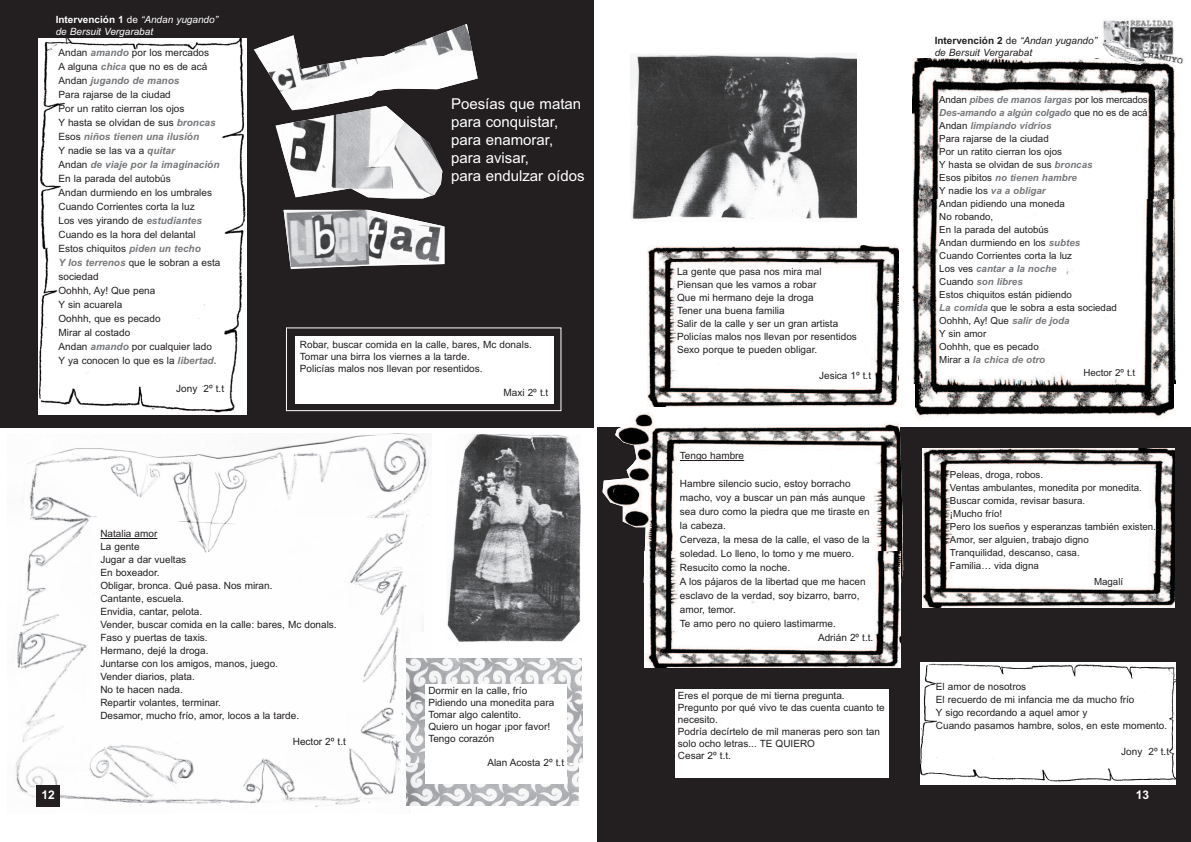
<style>
.page{position:relative;width:1191px;height:842px;background:#fff}
.page>*{position:absolute;margin:0;border:0;box-sizing:border-box;transform-origin:0 0}
.t1{font:15px/18px "Arial";color:#fff}
.t2{font:700 12px "Arial";color:#fff}
.t3{font:10px/13px "Arial";color:#231f20}
.t4{font:italic 10px/12px "Arial";color:#fff}
.t5{font:italic 10px/12px "Arial";color:#231f20}
.t6{font:9.8px/13px "Arial";color:#231f20}
.t7{font:italic 700 9.8px "Arial";color:#76787b}
.s1{font-weight:700;font-style:normal}
.s2{font-style:normal}
.s3{font-weight:700;font-style:italic;color:#76787b}
.s4{font-weight:400;font-style:normal;color:#231f20}
</style>
<div class="page">
<div style="left:0;top:0;width:594px;height:428px;background:#231f20"></div>
<img style="left:912px;top:59px;width:263px;height:325px">
<img style="left:1101px;top:20px;width:83px;height:45px">
<img style="left:647px;top:246px;width:252px;height:161px">
<img style="left:915px;top:200px;width:259px;height:219px">
<img style="left:15px;top:433px;width:416px;height:374px">
<img style="left:631px;top:55px;width:225px;height:165px">
<img style="left:447px;top:434px;width:134px;height:208px">
<div style="left:597px;top:427px;width:594px;height:415px;background:#231f20"></div>
<div style="left:38px;top:39px;width:209px;height:375px;background:#fff"></div>
<img style="left:406px;top:701px;width:19px;height:62px">
<img style="left:567px;top:701px;width:15px;height:62px">
<img style="left:406px;top:763px;width:173px;height:42px">
<img style="left:406px;top:659px;width:176px;height:42px">
<img style="left:602px;top:412px;width:301px;height:177px">
<img style="left:644px;top:552px;width:256px;height:116px">
<img style="left:922px;top:448px;width:252px;height:159px">
<div style="left:920px;top:662px;width:255px;height:122px;background:#fff"></div>
<svg style="left:254px;top:24px;width:224px;height:150px"></svg>
<img style="left:281px;top:106px;width:161px;height:92px">
<svg style="left:290px;top:226px;width:155px;height:43px"></svg>
<img style="left:283px;top:210px;width:159px;height:57px">
<div style="left:286px;top:327px;width:275px;height:84px;border:1px solid #fff"></div>
<div style="left:295px;top:336px;width:258px;height:67px;background:#fff"></div>
<hr style="left:100px;top:538px;width:57px;height:1px;background:#231f20">
<div style="left:425px;top:684px;width:142px;height:100px;background:#fff"></div>
<div style="left:675px;top:689px;width:213px;height:88px;background:#fff"></div>
<hr style="left:680px;top:460px;width:64px;height:1px;background:#231f20">
<div style="left:36px;top:785px;width:24px;height:22px;background:#231f20"></div>
<p class="t4" style="left:56px;top:14px;width:164px"><span class="s1">Intervención 1</span> <span class="s2">de</span> “Andan yugando” de Bersuit Vergarabat</p>
<p class="t3" style="left:59px;top:45px;width:163px;line-height:14px">Andan <span class="s3">amando</span> por los mercados<br>A alguna <span class="s3">chica</span> que no es de acá<br>Andan <span class="s3">jugando de manos<br></span>Para rajarse de la ciudad<br>Por un ratito cierran los ojos<br>Y hasta se olvidan de sus <span class="s3">broncas<br></span>Esos <span class="s3">niños tienen una ilusión<br></span>Y nadie se las va a <span class="s3">quitar<br></span>Andan <span class="s3">de viaje por la imaginación<br></span>En la parada del autobús<br>Andan durmiendo en los umbrales<br>Cuando Corrientes corta la luz<br>Los ves yirando de <span class="s3">estudiantes<br></span>Cuando es la hora del delantal<br>Estos chiquitos <span class="s3">piden un techo<br>Y los terrenos</span> que le sobran a esta sociedad<br>Oohhh, Ay! Que pena<br>Y sin acuarela<br>Oohhh, que es pecado<br>Mirar al costado<br>Andan <span class="s3">amando</span> por cualquier lado<br>Y ya conocen lo que es la <span class="s3">libertad.</span></p>
<p class="t3" style="left:176px;top:382px;width:49px">Jony 2º t.t</p>
<h1 class="t1" style="left:451px;top:95px;width:135px">Poesías que matan para conquistar, para enamorar, para avisar,<br>para endulzar oídos</h1>
<p class="t3" style="left:300px;top:339px;width:233px;line-height:12px">Robar, buscar comida en la calle, bares, Mc donals.<br>Tomar una birra los viernes a la tarde.<br>Policías malos nos llevan por resentidos.</p>
<p class="t3" style="left:503px;top:386px;width:46px">Maxi 2º t.t</p>
<p class="t3" style="left:100px;top:527px;width:238px">Natalia amor<br>La gente<br>Jugar a dar vueltas<br>En boxeador.<br>Obligar, bronca. Qué pasa. Nos miran.<br>Cantante, escuela.<br>Envidia, cantar, pelota.<br>Vender, buscar comida en la calle: bares, Mc donals.<br>Faso y puertas de taxis.<br>Hermano, dejé la droga.<br>Juntarse con los amigos, manos, juego.<br>Vender diarios, plata.<br>No te hacen nada.<br>Repartir volantes, terminar.<br>Desamor, mucho frío, amor, locos a la tarde.</p>
<p class="t3" style="left:293px;top:735px;width:55px">Hector 2º t.t</p>
<p class="t3" style="left:428px;top:685px;width:127px;line-height:12px">Dormir en la calle, frío<br>Pidiendo una monedita para<br>Tomar algo calentito.<br>Quiero un hogar ¡por favor!<br>Tengo corazón</p>
<p class="t3" style="left:487px;top:756px;width:78px">Alan Acosta 2º t.t</p>
<p class="t3" style="left:677px;top:265px;width:181px">La gente que pasa nos mira mal<br>Piensan que les vamos a robar<br>Que mi hermano deje la droga<br>Tener una buena familia<br>Salir de la calle y ser un gran artista<br>Policías malos nos llevan por resentidos<br>Sexo porque te pueden obligar.</p>
<p class="t3" style="left:819px;top:369px;width:54px">Jesica 1º t.t</p>
<p class="t3" style="left:680px;top:449px;width:66px">Tengo hambre</p>
<p class="t3" style="left:680px;top:477px;width:172px">Hambre silencio sucio, estoy borracho</p>
<p class="t3" style="left:680px;top:491px;width:187px">macho, voy a buscar un pan más aunque</p>
<p class="t3" style="left:680px;top:505px;width:191px">sea duro como la piedra que me tiraste en</p>
<p class="t3" style="left:680px;top:519px;width:47px">la cabeza.</p>
<p class="t3" style="left:680px;top:533px;width:191px">Cerveza, la mesa de la calle, el vaso de la</p>
<p class="t3" style="left:680px;top:547px;width:176px">soledad. Lo lleno, lo tomo y me muero.</p>
<p class="t3" style="left:680px;top:561px;width:112px">Resucito como la noche.</p>
<p class="t3" style="left:680px;top:575px;width:187px">A los pájaros de la libertad que me hacen</p>
<p class="t3" style="left:680px;top:589px;width:181px">esclavo de la verdad, soy bizarro, barro,</p>
<p class="t3" style="left:680px;top:603px;width:57px">amor, temor.</p>
<p class="t3" style="left:680px;top:617px;width:157px">Te amo pero no quiero lastimarme.</p>
<p class="t3" style="left:818px;top:631px;width:57px">Adrián 2º t.t.</p>
<p class="t3" style="left:678px;top:690px;width:208px;line-height:12px">Eres el porque de mi tierna pregunta.<br>Pregunto por qué vivo te das cuenta cuanto te necesito.<br>Podría decírtelo de mil maneras pero son tan solo ocho letras... TE QUIERO<br>Cesar 2º t.t.</p>
<p class="t5" style="left:934px;top:35px;width:164px"><span class="s1">Intervención 2</span> <span class="s2">de</span> “Andan yugando” de Bersuit Vergarabat</p>
<p class="t6" style="left:939px;top:93px;width:210px">Andan <span class="s3">pibes de manos largas</span> por los mercados</p>
<p class="t7" style="left:939px;top:107px;width:210px">Des-amando a algún colgado <span class="s4">que no es de acá</span></p>
<p class="t7" style="left:939px;top:120px;width:114px"><span class="s4">Andan</span> limpiando vidrios</p>
<p class="t6" style="left:939px;top:132px;width:111px">Para rajarse de la ciudad</p>
<p class="t6" style="left:939px;top:145px;width:124px">Por un ratito cierran los ojos</p>
<p class="t6" style="left:939px;top:158px;width:155px">Y hasta se olvidan de sus <span class="s3">broncas</span></p>
<p class="t7" style="left:939px;top:172px;width:139px"><span class="s4">Esos pibitos</span> no tienen hambre</p>
<p class="t7" style="left:939px;top:185px;width:108px"><span class="s4">Y nadie los</span> va a obligar</p>
<p class="t6" style="left:939px;top:197px;width:127px">Andan pidiendo una moneda</p>
<p class="t6" style="left:939px;top:210px;width:55px">No robando,</p>
<p class="t6" style="left:939px;top:223px;width:111px">En la parada del autobús</p>
<p class="t6" style="left:939px;top:236px;width:142px">Andan durmiendo en los <span class="s3">subtes</span></p>
<p class="t6" style="left:939px;top:249px;width:134px">Cuando Corrientes corta la luz</p>
<p class="t7" style="left:939px;top:263px;width:119px"><span class="s4">Los ves</span> cantar a la noche</p>
<p class="t7" style="left:939px;top:276px;width:85px"><span class="s4">Cuando</span> son libres</p>
<p class="t6" style="left:939px;top:288px;width:134px">Estos chiquitos están pidiendo</p>
<p class="t6" style="left:939px;top:301px;width:179px"><span class="s3">La comida</span> que le sobra a esta sociedad</p>
<p class="t6" style="left:939px;top:314px;width:132px">Oohhh, Ay! Que <span class="s3">salir de joda</span></p>
<p class="t6" style="left:939px;top:327px;width:48px">Y sin amor</p>
<p class="t6" style="left:939px;top:340px;width:101px">Oohhh, que es pecado</p>
<p class="t7" style="left:939px;top:354px;width:107px"><span class="s4">Mirar a</span> la chica de otro</p>
<p class="t6" style="left:1083px;top:366px;width:53px">Hector 2º t.t</p>
<p class="t6" style="left:950px;top:468px;width:214px">Peleas, droga, robos.<br>Ventas ambulantes, monedita por monedita.<br>Buscar comida, revisar basura.<br>¡Mucho frío!<br>Pero los sueños y esperanzas también existen…<br>Amor, ser alguien, trabajo digno<br>Tranquilidad, descanso, casa.<br>Familia… vida digna</p>
<p class="t6" style="left:1094px;top:575px;width:31px">Magalí</p>
<p class="t3" style="left:936px;top:680px;width:233px">El amor de nosotros<br>El recuerdo de mi infancia me da mucho frío<br>Y sigo recordando a aquel amor y<br>Cuando pasamos hambre, solos, en este momento.</p>
<p class="t3" style="left:1121px;top:745px;width:49px">Jony 2º t.t</p>
<p class="t2" style="left:41px;top:788px;width:15px">12</p>
<p class="t2" style="left:1136px;top:788px;width:15px">13</p>
</div>
